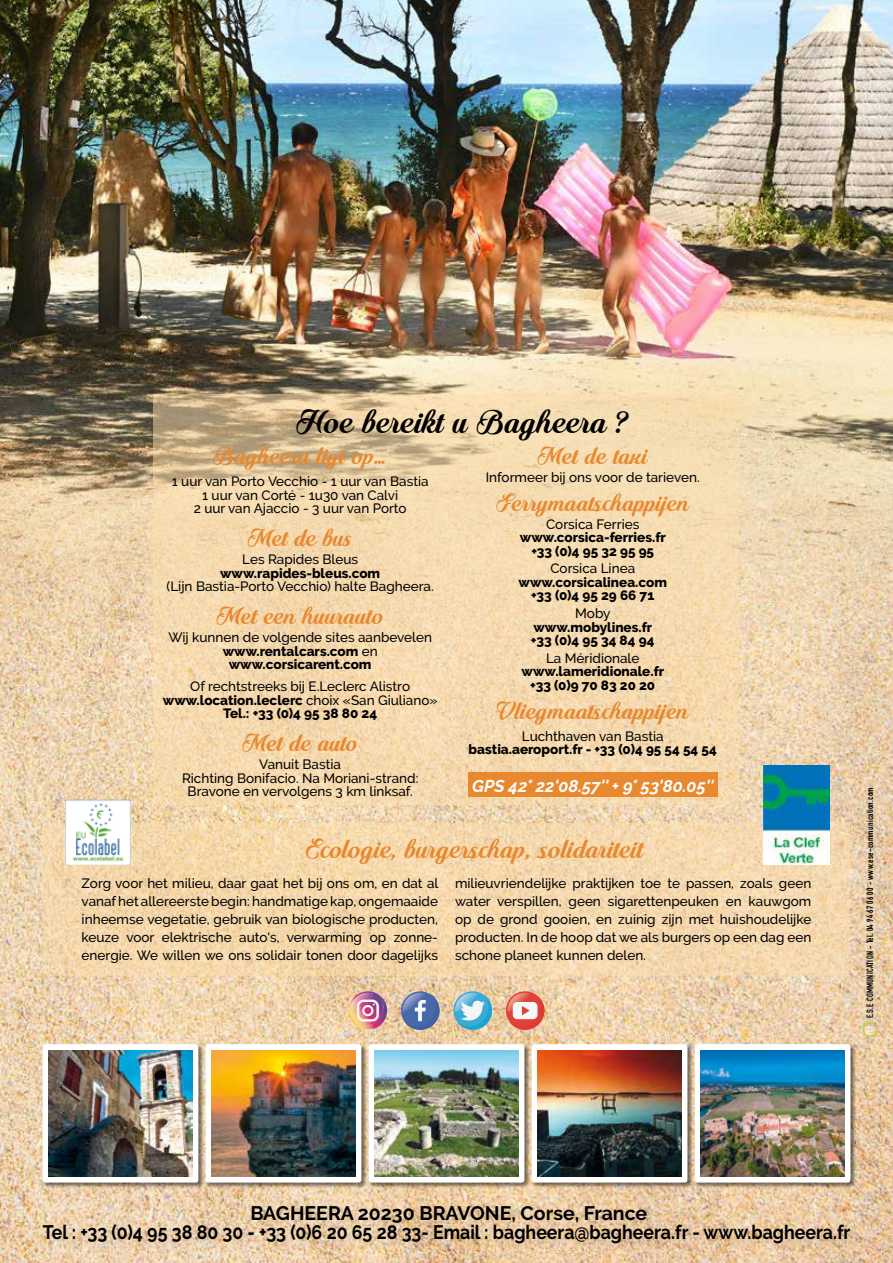
<style>
.page{position:relative;width:893px;height:1263px;background:#fff}
.page>*{position:absolute;margin:0;border:0;box-sizing:border-box;transform-origin:0 0}
.t1{font:34.5px "Quincho Script PERSONALUSE";color:#000}
.t2{font:27.9px "Quincho Script PERSONALUSE";color:#e8882f}
.t3{font:25.5px "Quincho Script PERSONALUSE";color:#e8882f}
.t4{font:700 19.5px/19.5px "Raleway";color:#000;text-align:center}
.t5{font:italic 700 17.1px "Raleway";color:#fff}
.t6{font:500 13.5px/18px "Raleway";color:#000;text-align:center}
.t7{font:800 13.5px/13.5px "Raleway";color:#000;text-align:center}
.t8{font:700 9px "DIN Condensed";letter-spacing:.03em;color:#000}
.s1{font-weight:500}
.s2{font-weight:800}
</style>
<div class="page">
<img style="left:0;top:635px;width:893px;height:628px">
<div style="left:368px;top:1044px;width:162px;height:144px;background:#000;opacity:.5"></div>
<div style="left:369px;top:1044px;width:155px;height:138px;background:#fff;border-radius:3px"></div>
<img style="left:374px;top:1050px;width:144px;height:126px">
<div style="left:531px;top:1044px;width:162px;height:144px;background:#000;opacity:.5"></div>
<div style="left:532px;top:1044px;width:155px;height:138px;background:#fff;border-radius:3px"></div>
<img style="left:538px;top:1050px;width:143px;height:126px">
<div style="left:42px;top:1044px;width:162px;height:144px;background:#000;opacity:.5"></div>
<div style="left:43px;top:1044px;width:155px;height:138px;background:#fff;border-radius:3px"></div>
<img style="left:48px;top:1050px;width:144px;height:126px">
<div style="left:694px;top:1044px;width:162px;height:144px;background:#000;opacity:.5"></div>
<div style="left:695px;top:1044px;width:155px;height:138px;background:#fff;border-radius:3px"></div>
<img style="left:701px;top:1050px;width:143px;height:126px">
<div style="left:205px;top:1044px;width:162px;height:144px;background:#000;opacity:.5"></div>
<div style="left:206px;top:1044px;width:155px;height:138px;background:#fff;border-radius:3px"></div>
<img style="left:211px;top:1050px;width:144px;height:126px">
<img style="left:0;top:0;width:893px;height:635px">
<svg style="left:154px;top:394px;width:585px;height:411px;background:#f1d6ac"></svg>
<svg style="left:43px;top:824px;width:807px;height:152px;background:#f4d7ac"></svg>
<img style="left:764px;top:765px;width:65px;height:100px">
<img style="left:65px;top:800px;width:66px;height:65px">
<svg style="left:401px;top:991px;width:38px;height:39px"></svg>
<svg style="left:403px;top:993px;width:36px;height:37px"></svg>
<svg style="left:349px;top:991px;width:38px;height:39px"></svg>
<svg style="left:453px;top:991px;width:39px;height:39px"></svg>
<svg style="left:455px;top:993px;width:37px;height:37px"></svg>
<svg style="left:506px;top:991px;width:38px;height:39px"></svg>
<img style="left:507px;top:993px;width:1px;height:19px">
<svg style="left:508px;top:993px;width:36px;height:37px"></svg>
<div style="left:468px;top:772px;width:249px;height:25px;background:#e8882f"></div>
<svg style="left:863px;top:1022px;width:14px;height:15px"></svg>
<div style="left:43px;top:1203px;width:821px;height:53px;background:#000;opacity:.1"></div>
<h1 class="t1" style="left:296px;top:401px;width:334px">Hoe bereikt u Bagheera ?</h1>
<h3 class="t3" style="left:214px;top:441px;width:175px">Bagheera ligt op…</h3>
<p class="t6" style="left:172px;top:475px;width:258px;line-height:13.5px">1 uur van Porto Vecchio - 1 uur van Bastia<br>1 uur van Corté - 1u30 van Calvi<br>2 uur van Ajaccio - 3 uur van Porto</p>
<h3 class="t3" style="left:248px;top:523px;width:107px">Met de bus</h3>
<p class="t6" style="left:242px;top:550px;width:117px">Les Rapides Bleus</p>
<p class="t7" style="left:220px;top:566px;width:162px">www.rapides-bleus.com</p>
<p class="t6" style="left:167px;top:577px;width:269px">(Lijn Bastia-Porto Vecchio) halte Bagheera.</p>
<h3 class="t3" style="left:217px;top:601px;width:168px">Met een huurauto</h3>
<p class="t7" style="left:168px;top:631px;width:265px"><span class="s1">Wij kunnen de volgende sites aanbevelen </span>www.rentalcars.com <span class="s1">en </span>www.corsicarent.com</p>
<p class="t6" style="left:163px;top:680px;width:276px;line-height:13.5px">Of rechtstreeks bij E.Leclerc Alistro <span class="s2">www.location.leclerc</span> choix «San Giuliano»<br><span class="s2">Tel.: +33 (0)4 95 38 80 24</span></p>
<h3 class="t3" style="left:243px;top:728px;width:117px">Met de auto</h3>
<p class="t6" style="left:182px;top:757px;width:238px;line-height:13.5px">Vanuit Bastia<br>Richting Bonifacio. Na Moriani-strand:<br>Bravone en vervolgens 3 km linksaf.</p>
<h3 class="t3" style="left:538px;top:441px;width:111px">Met de taxi</h3>
<p class="t6" style="left:486px;top:468px;width:215px">Informeer bij ons voor de tarieven.</p>
<h3 class="t3" style="left:496px;top:488px;width:194px">Ferrymaatschappijen</h3>
<p class="t6" style="left:546px;top:515px;width:95px">Corsica Ferries</p>
<p class="t7" style="left:520px;top:531px;width:148px">www.corsica-ferries.fr +33 (0)4 95 32 95 95</p>
<p class="t6" style="left:550px;top:560px;width:86px">Corsica Linea</p>
<p class="t7" style="left:518px;top:575px;width:150px">www.corsicalinea.com +33 (0)4 95 29 66 71</p>
<p class="t6" style="left:575px;top:604px;width:37px">Moby</p>
<p class="t7" style="left:531px;top:620px;width:125px;text-align:left">www.mobylines.fr +33 (0)4 95 34 84 94</p>
<p class="t6" style="left:546px;top:649px;width:95px">La Méridionale</p>
<p class="t7" style="left:522px;top:665px;width:144px">www.lameridionale.fr +33 (0)9 70 83 20 20</p>
<h3 class="t3" style="left:497px;top:696px;width:193px">Vliegmaatschappijen</h3>
<p class="t6" style="left:522px;top:727px;width:143px">Luchthaven van Bastia</p>
<p class="t7" style="left:469px;top:743px;width:250px">bastia.aeroport.fr - +33 (0)4 95 54 54 54</p>
<p class="t5" style="left:472px;top:776px;width:243px">GPS 42° 22'08.57'' + 9° 53'80.05''</p>
<h2 class="t2" style="left:306px;top:833px;width:339px">Ecologie, burgerschap, solidariteit</h2>
<p class="t6" style="left:82px;top:875px;width:358px;text-align:justify">Zorg voor het milieu, daar gaat het bij ons om, en dat al vanaf het allereerste begin: handmatige kap, ongemaaide inheemse vegetatie, gebruik van biologische producten, keuze voor elektrische auto's, verwarming op zonne&shy;energie. We willen we ons solidair tonen door dagelijks</p>
<p class="t6" style="left:455px;top:875px;width:358px;text-align:justify">milieuvriendelijke praktijken toe te passen, zoals geen water verspillen, geen sigarettenpeuken en kauwgom op de grond gooien, en zuinig zijn met huishoudelijke producten. In de hoop dat we als burgers op een dag een schone planeet kunnen delen.</p>
<p class="t8" style="left:864px;top:1018px;width:232px;rotate:-90deg">E.S.E COMMUNICATION - Tél. 04 94 67 06 00 - www.ese-communication.com</p>
<h3 class="t4" style="left:43px;top:1203px;width:809px">BAGHEERA 20230 BRAVONE, Corse, France<br>Tel : +33 (0)4 95 38 80 30 - +33 (0)6 20 65 28 33- Email : bagheera@bagheera.fr - www.bagheera.fr</h3>
</div>
